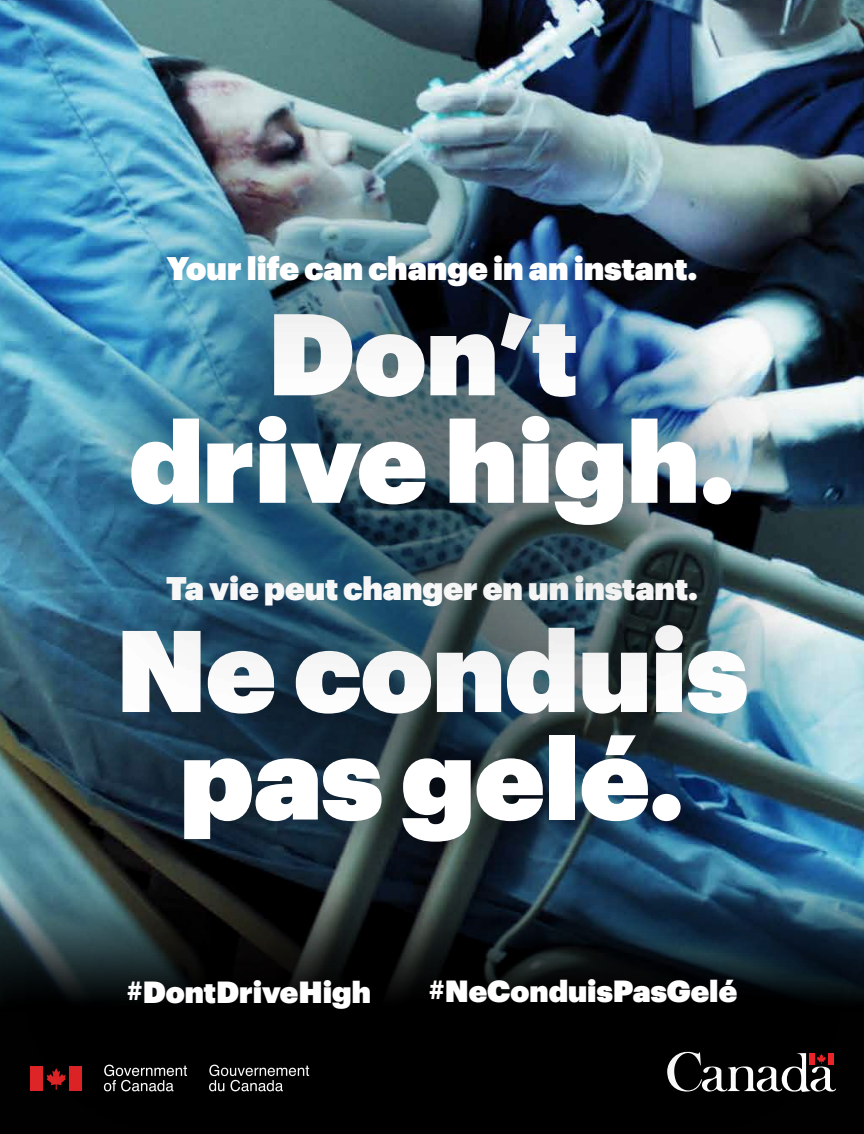
<style>
.page{position:relative;width:864px;height:1134px;background:#fff}
.page>*{position:absolute;margin:0;border:0;box-sizing:border-box;transform-origin:0 0}
.t1{font:113.4px/107.6px "Graphik Super";color:#fff;text-align:center}
.t2{font:32.1px "Graphik Super";color:#fff}
.t3{font:30px "Graphik Super";color:#fff}
.s1{font-family:"Graphik";font-weight:500}
</style>
<div class="page">
<img style="left:0;top:0;width:864px;height:136px">
<div style="left:0;top:1008px;width:864px;height:126px;background:#000"></div>
<img style="left:0;top:692px;width:864px;height:316px">
<img style="left:4px;top:692px;width:856px;height:78px">
<img style="left:0;top:136px;width:864px;height:556px">
<img style="left:4px;top:90px;width:856px;height:360px">
<p class="t2" style="left:167px;top:243px;width:532px">Your life can change in an instant.</p>
<h1 class="t1" style="left:129px;top:290px;width:607px">Don’t drive high.</h1>
<p class="t2" style="left:166px;top:564px;width:533px">Ta vie peut changer en un instant.</p>
<h1 class="t1" style="left:116px;top:606px;width:634px">Ne conduis pas gelé.</h1>
<p class="t3" style="left:127px;top:968px;width:245px"><span class="s1">#</span>DontDriveHigh</p>
<p class="t3" style="left:429px;top:967px;width:310px"><span class="s1">#</span>NeConduisPasGelé</p>
</div>
